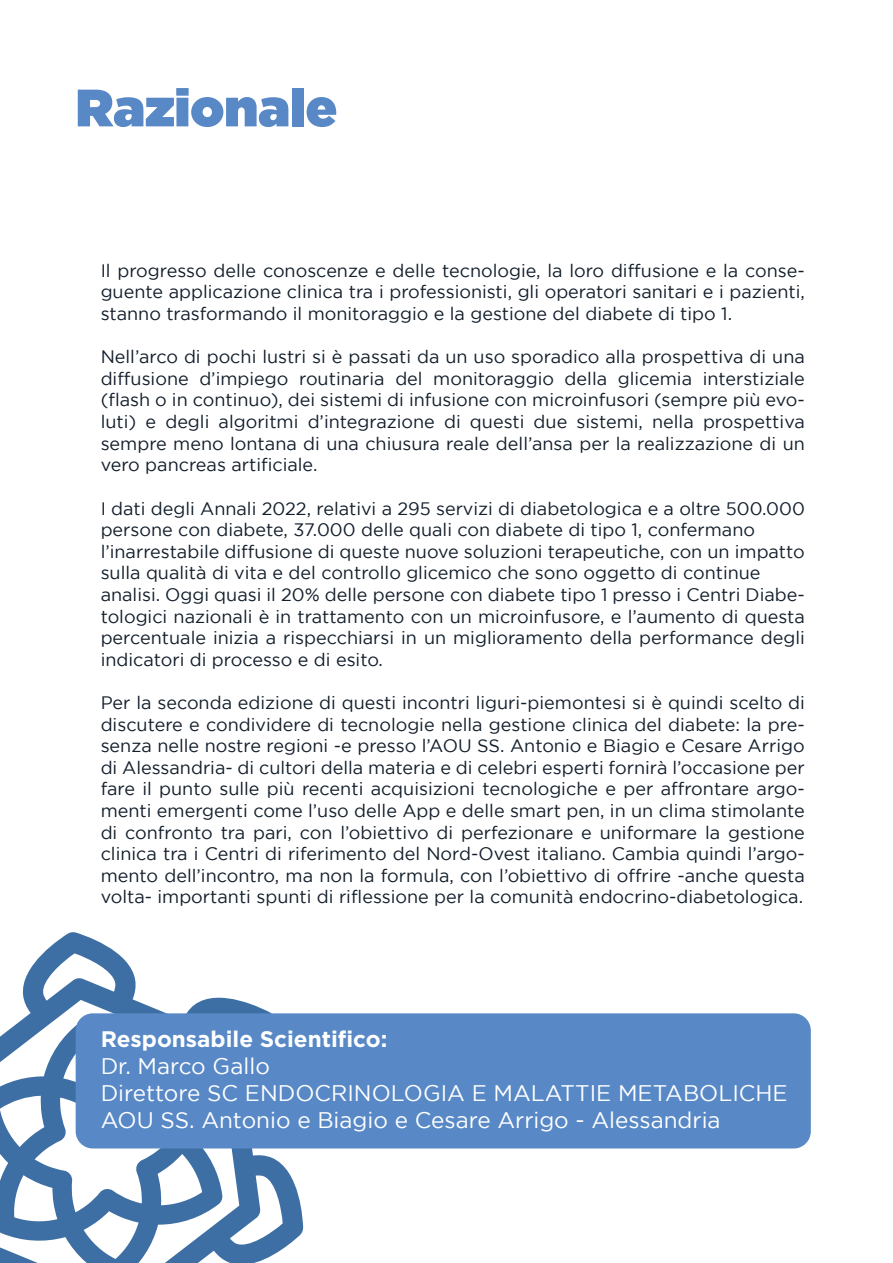
<style>
.page{position:relative;width:893px;height:1263px;background:#fff}
.page>*{position:absolute;margin:0;border:0;box-sizing:border-box;transform-origin:0 0}
.t1{font:900 52.5px "Gotham";color:#5889c6}
.t2{font:22.5px/27px "Gotham";color:#fff}
.t3{font:700 22.5px "Gotham";color:#fff}
.t4{font:18px/21.6px "Gotham";color:#121e2b;text-align:justify}
</style>
<div class="page">
<svg style="left:21px;top:932px;width:282px;height:331px"></svg>
<svg style="left:0;top:1020px;width:223px;height:243px"></svg>
<div style="left:76px;top:1013px;width:735px;height:135px;background:#5889c6;border-radius:17px"></div>
<h1 class="t1" style="left:76px;top:70px;width:263px">Razionale</h1>
<p class="t4" style="left:101px;top:259px;width:706px">Il progresso delle conoscenze e delle tecnologie, la loro diffusione e la conse&shy;guente applicazione clinica tra i professionisti, gli operatori sanitari e i pazienti, stanno trasformando il monitoraggio e la gestione del diabete di tipo 1.</p>
<p class="t4" style="left:101px;top:346px;width:706px">Nell’arco di pochi lustri si è passati da un uso sporadico alla prospettiva di una diffusione d’impiego routinaria del monitoraggio della glicemia interstiziale (flash o in continuo), dei sistemi di infusione con microinfusori (sempre più evo&shy;luti) e degli algoritmi d’integrazione di questi due sistemi, nella prospettiva sempre meno lontana di una chiusura reale dell’ansa per la realizzazione di un vero pancreas artificiale.</p>
<p class="t4" style="left:101px;top:497px;width:706px;text-align:left">I dati degli Annali 2022, relativi a 295 servizi di diabetologica e a oltre 500.000 persone con diabete, 37.000 delle quali con diabete di tipo 1, confermano l’inarrestabile diffusione di queste nuove soluzioni terapeutiche, con un impatto sulla qualità di vita e del controllo glicemico che sono oggetto di continue analisi. Oggi quasi il 20% delle persone con diabete tipo 1 presso i Centri Diabe&shy;tologici nazionali è in trattamento con un microinfusore, e l’aumento di questa percentuale inizia a rispecchiarsi in un miglioramento della performance degli indicatori di processo e di esito.</p>
<p class="t4" style="left:101px;top:691px;width:706px">Per la seconda edizione di questi incontri liguri-piemontesi si è quindi scelto di discutere e condividere di tecnologie nella gestione clinica del diabete: la pre&shy;senza nelle nostre regioni -e presso l’AOU SS. Antonio e Biagio e Cesare Arrigo di Alessandria- di cultori della materia e di celebri esperti fornirà l’occasione per fare il punto sulle più recenti acquisizioni tecnologiche e per affrontare argo&shy;menti emergenti come l’uso delle App e delle smart pen, in un clima stimolante di confronto tra pari, con l’obiettivo di perfezionare e uniformare la gestione clinica tra i Centri di riferimento del Nord-Ovest italiano. Cambia quindi l’argo&shy;mento dell’incontro, ma non la formula, con l’obiettivo di offrire -anche questa volta- importanti spunti di riflessione per la comunità endocrino-diabetologica.</p>
<p class="t3" style="left:101px;top:1026px;width:288px">Responsabile Scientifico:</p>
<p class="t2" style="left:101px;top:1052px;width:688px">Dr. Marco Gallo<br>Direttore SC ENDOCRINOLOGIA E MALATTIE METABOLICHE<br>AOU SS. Antonio e Biagio e Cesare Arrigo - Alessandria</p>
</div>
